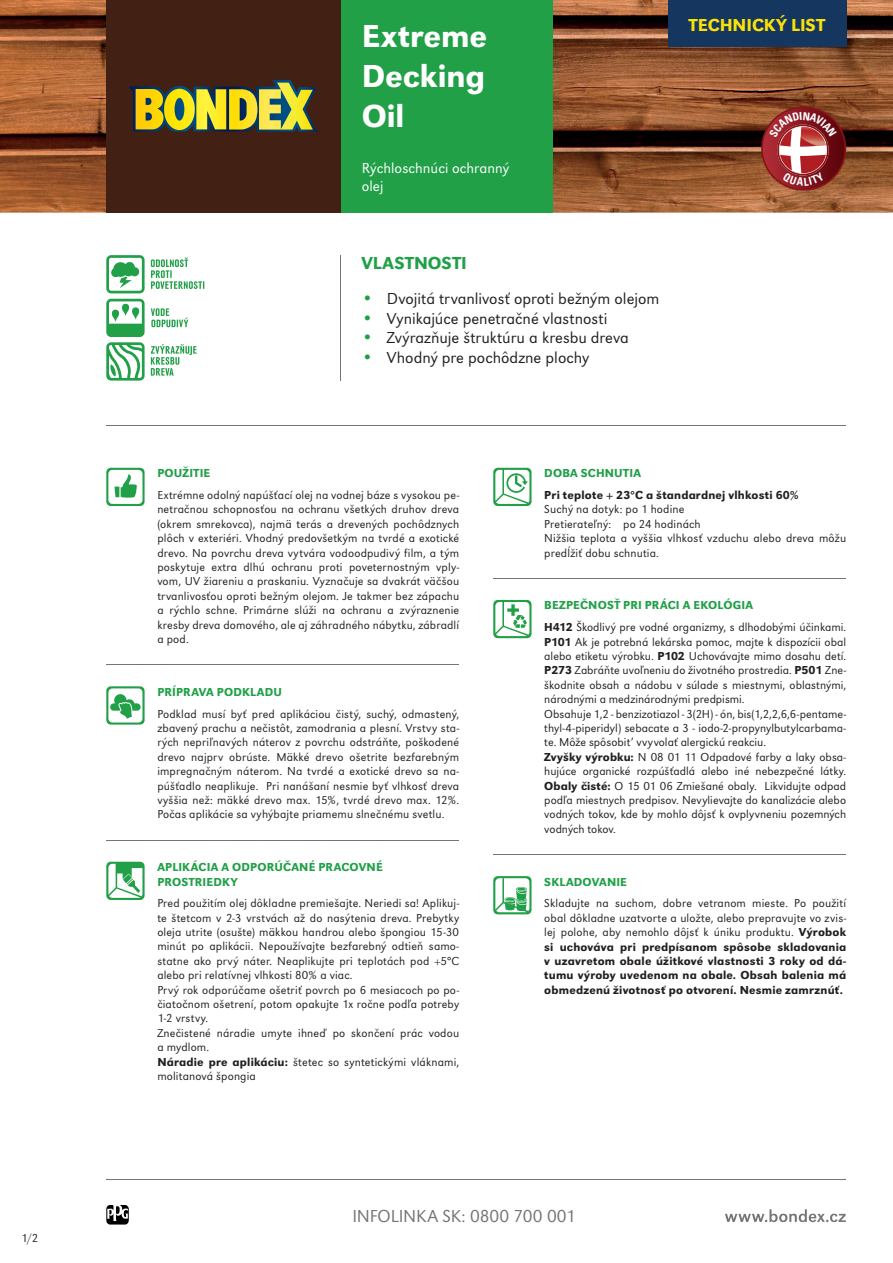
<style>
.page{position:relative;width:893px;height:1263px;background:#fff}
.page>*{position:absolute;margin:0;border:0;box-sizing:border-box;transform-origin:0 0}
.t1{font:500 33px/39.6px "URW Grotesk TCE";letter-spacing:-.005em;color:#fff;text-align:justify}
.t2{font:300 18px "URW Grotesk TCE";letter-spacing:-.005em;color:#727477}
.t3{font:500 18px "URW Grotesk TCE";color:#fae10b}
.t4{font:500 18px "URW Grotesk TCE";letter-spacing:.015em;color:#21a048}
.t5{font:300 16.5px "URW Grotesk TCE";color:#231f20}
.t6{font:300 15px/18px "URW Grotesk TCE";letter-spacing:.005em;color:#fff}
.t7{font:300 12px/14.4px "URW Grotesk TCE";letter-spacing:.01em;color:#231f20}
.t8{font:500 12px/14.4px "URW Grotesk TCE";letter-spacing:.015em;color:#231f20;text-align:justify}
.t9{font:500 12px/14.4px "URW Grotesk TCE";letter-spacing:.015em;color:#21a048}
.s1{font-weight:500;font-size:18px;color:#21a048}
.s2{font-weight:500}
.s3{font-weight:300}
</style>
<div class="page">
<img style="left:0;top:0;width:893px;height:213px">
<hr style="left:340px;top:255px;width:1px;height:126px;background:#727477">
<svg style="left:106px;top:1205px;width:23px;height:19px"></svg>
<svg style="left:725px;top:1209px;width:121px;height:13px"></svg>
<hr style="left:106px;top:1179px;width:740px;height:1px;background:#727477">
<svg style="left:106px;top:468px;width:39px;height:38px"></svg>
<hr style="left:493px;top:578px;width:353px;height:1px;background:#727477">
<svg style="left:493px;top:468px;width:38px;height:38px"></svg>
<svg style="left:493px;top:600px;width:38px;height:38px"></svg>
<hr style="left:493px;top:854px;width:353px;height:1px;background:#727477">
<svg style="left:493px;top:876px;width:38px;height:38px"></svg>
<hr style="left:106px;top:425px;width:740px;height:1px;background:#727477">
<div style="left:341px;top:0;width:212px;height:213px;background:#21a048"></div>
<div style="left:106px;top:0;width:235px;height:213px;background:#422013"></div>
<svg style="left:129px;top:80px;width:189px;height:51px"></svg>
<div style="left:668px;top:0;width:178px;height:47px;background:#15365f"></div>
<svg style="left:106px;top:255px;width:39px;height:38px"></svg>
<svg style="left:151px;top:308px;width:37px;height:19px"></svg>
<svg style="left:151px;top:257px;width:53px;height:32px"></svg>
<svg style="left:151px;top:344px;width:46px;height:32px"></svg>
<svg style="left:106px;top:299px;width:39px;height:82px"></svg>
<hr style="left:106px;top:664px;width:353px;height:1px;background:#727477">
<hr style="left:106px;top:840px;width:353px;height:1px;background:#727477">
<svg style="left:106px;top:862px;width:39px;height:38px"></svg>
<svg style="left:106px;top:686px;width:39px;height:39px"></svg>
<svg style="left:761px;top:106px;width:85px;height:85px;background:#9d4440"></svg>
<p class="t7" style="left:21px;top:1231px;width:19px">1/2</p>
<p class="t9" style="left:157px;top:466px;width:55px">POUŽITIE</p>
<h1 class="t1" style="left:362px;top:16px;width:127px">Extreme Decking Oil</h1>
<p class="t6" style="left:362px;top:159px;width:149px">Rýchloschnúci ochranný olej</p>
<h2 class="t4" style="left:361px;top:253px;width:107px">VLASTNOSTI</h2>
<h3 class="t5" style="left:361px;top:289px;width:299px"><span class="s1">•</span> Dvojitá trvanlivosť oproti bežným olejom</h3>
<h3 class="t5" style="left:361px;top:309px;width:248px"><span class="s1">•</span> Vynikajúce penetračné vlastnosti</h3>
<h3 class="t5" style="left:361px;top:328px;width:269px"><span class="s1">•</span> Zvýrazňuje štruktúru a kresbu dreva</h3>
<h3 class="t5" style="left:361px;top:348px;width:229px"><span class="s1">•</span> Vhodný pre pochôdzne plochy</h3>
<h2 class="t3" style="left:689px;top:14px;width:138px">TECHNICKÝ LIST</h2>
<p class="t9" style="left:544px;top:466px;width:98px">DOBA SCHNUTIA</p>
<p class="t7" style="left:157px;top:488px;width:303px;text-align:justify">Extrémne odolný napúšťací olej na vodnej báze s vysokou pe&shy;netračnou schopnosťou na ochranu všetkých druhov dreva (okrem smrekovca), najmä terás a drevených pochôdznych plôch v exteriéri. Vhodný predovšetkým na tvrdé a exotické drevo. Na povrchu dreva vytvára vodoodpudivý film, a tým poskytuje extra dlhú ochranu proti poveternostným vply&shy;vom, UV žiareniu a praskaniu. Vyznačuje sa dvakrát väčšou trvanlivosťou oproti bežným olejom. Je takmer bez zápachu a rýchlo schne. Primárne slúži na ochranu a zvýraznenie kresby dreva domového, ale aj záhradného nábytku, zábradlí a pod.</p>
<p class="t9" style="left:157px;top:684px;width:126px">PRÍPRAVA PODKLADU</p>
<p class="t7" style="left:157px;top:706px;width:303px;text-align:justify">Podklad musí byť pred aplikáciou čistý, suchý, odmastený, zbavený prachu a nečistôt, zamodrania a plesní. Vrstvy sta&shy;rých nepriľnavých náterov z povrchu odstráňte, poškodené drevo najprv obrúste. Mäkké drevo ošetrite bezfarebným impregnačným náterom. Na tvrdé a exotické drevo sa na&shy;púšťadlo neaplikuje. Pri nanášaní nesmie byť vlhkosť dreva vyššia než: mäkké drevo max. 15%, tvrdé drevo max. 12%.<br>Počas aplikácie sa vyhýbajte priamemu slnečnému svetlu.</p>
<p class="t9" style="left:157px;top:860px;width:227px">APLIKÁCIA A ODPORÚČANÉ PRACOVNÉ<br>PROSTRIEDKY</p>
<p class="t7" style="left:157px;top:896px;width:303px">Pred použitím olej dôkladne premiešajte. Neriedi sa! Aplikuj&shy;te štetcom v 2-3 vrstvách až do nasýtenia dreva. Prebytky oleja utrite (osušte) mäkkou handrou alebo špongiou 15-30 minút po aplikácii. Nepoužívajte bezfarebný odtieň samo&shy;statne ako prvý náter. Neaplikujte pri teplotách pod +5°C alebo pri relatívnej vlhkosti 80% a viac.<br>Prvý rok odporúčame ošetriť povrch po 6 mesiacoch po po&shy;čiatočnom ošetrení, potom opakujte 1x ročne podľa potreby 1-2 vrstvy.<br>Znečistené náradie umyte ihneď po skončení prác vodou a mydlom.<br><span class="s2">Náradie pre aplikáciu:</span> štetec so syntetickými vláknami, molitanová špongia</p>
<p class="t8" style="left:544px;top:488px;width:256px">Pri teplote + 23°C a štandardnej vlhkosti 60%</p>
<p class="t7" style="left:544px;top:502px;width:303px">Suchý na dotyk: po 1 hodine<br>Pretierateľný: po 24 hodinách<br>Nižšia teplota a vyššia vlhkosť vzduchu alebo dreva môžu predĺžiť dobu schnutia.</p>
<p class="t9" style="left:544px;top:598px;width:210px">BEZPEČNOSŤ PRI PRÁCI A EKOLÓGIA</p>
<p class="t7" style="left:544px;top:620px;width:303px"><span class="s2">H412</span> Škodlivý pre vodné organizmy, s dlhodobými účinkami.<br><span class="s2">P101</span> Ak je potrebná lekárska pomoc, majte k dispozícii obal alebo etiketu výrobku. <span class="s2">P102</span> Uchovávajte mimo dosahu detí.<br><span class="s2">P273</span> Zabráňte uvoľneniu do životného prostredia. <span class="s2">P501</span> Zne&shy;škodnite obsah a nádobu v súlade s miestnymi, oblastnými, národnými a medzinárodnými predpismi.<br>Obsahuje 1,2 - benzizotiazol - 3(2H) - ón, bis(1,2,2,6,6-pentame&shy;thyl-4-piperidyl) sebacate a 3 - iodo-2-propynylbutylcarbama&shy;te. Môže spôsobit’ vvyvolať alergickú reakciu.<br><span class="s2">Zvyšky výrobku:</span> N 08 01 11 Odpadové farby a laky obsa&shy;hujúce organické rozpúšťadlá alebo iné nebezpečné látky.<br><span class="s2">Obaly čisté:</span> O 15 01 06 Zmiešané obaly. Likvidujte odpad podľa miestnych predpisov. Nevylievajte do kanalizácie alebo vodných tokov, kde by mohlo dôjsť k ovplyvneniu pozemných vodných tokov.</p>
<p class="t9" style="left:544px;top:874px;width:84px">SKLADOVANIE</p>
<p class="t8" style="left:544px;top:896px;width:303px"><span class="s3">Skladujte na suchom, dobre vetranom mieste. Po použití obal dôkladne uzatvorte a uložte, alebo prepravujte vo zvis&shy;lej polohe, aby nemohlo dôjsť k úniku produktu.</span> Výrobok si uchováva pri predpísanom spôsobe skladovania v uzavretom obale úžitkové vlastnosti 3 roky od dá&shy;tumu výroby uvedenom na obale. Obsah balenia má obmedzenú životnosť po otvorení. Nesmie zamrznúť.</p>
<h2 class="t2" style="left:352px;top:1206px;width:225px">INFOLINKA SK: 0800 700 001</h2>
</div>
